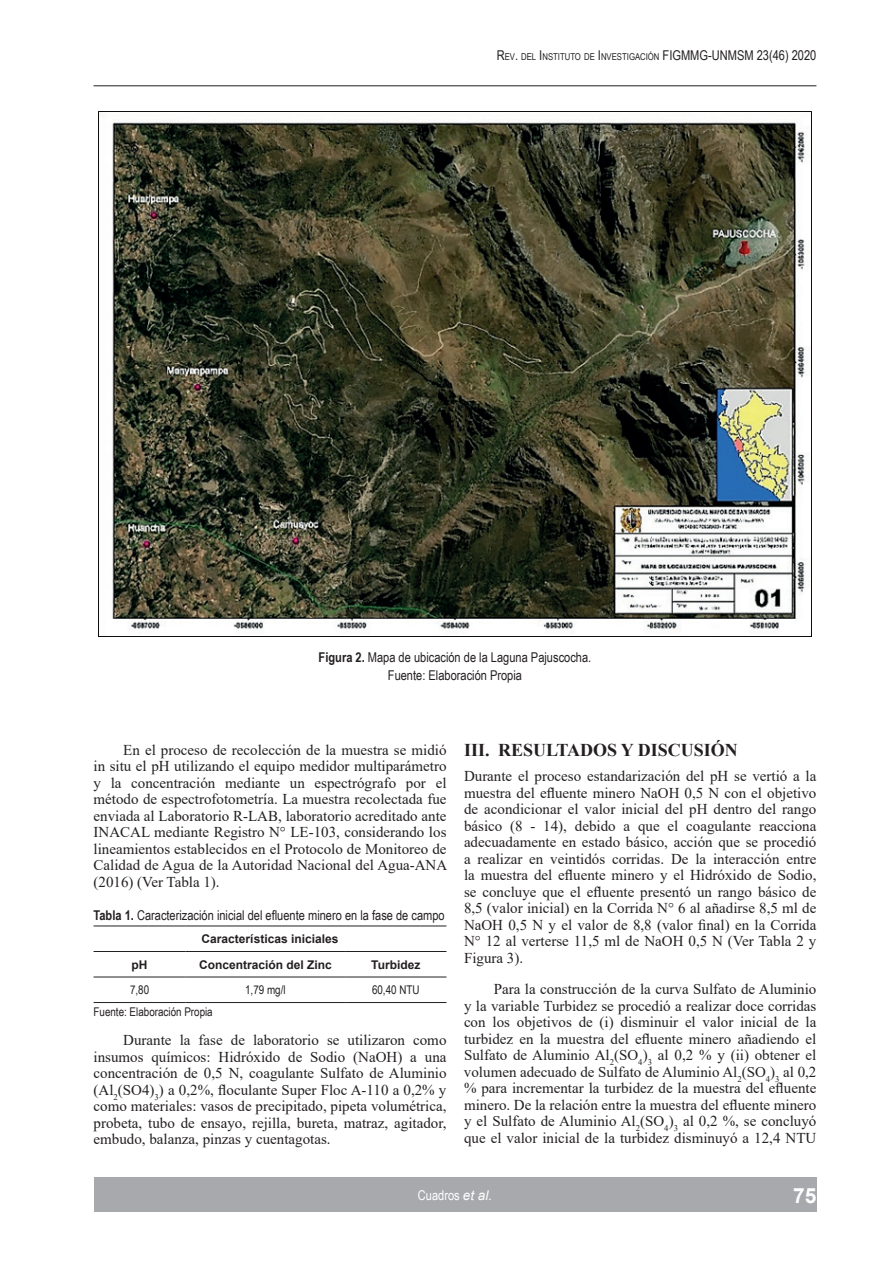
<style>
.page{position:relative;width:893px;height:1263px;background:#fff}
.page>*{position:absolute;margin:0;border:0;box-sizing:border-box;transform-origin:0 0}
.t1{font:700 21px "Arial";color:#fff}
.t2{font:700 18px "Times New Roman";color:#231f20}
.t3{font:15px/16.5px "Times New Roman";color:#231f20;text-align:justify}
.t4{font:13.5px/18px "Arial Narrow";color:#231f20;text-align:center}
.t5{font:13.5px "Arial Narrow";color:#fff}
.t6{font:700 12px "Arial";color:#231f20}
.t7{font:12px "Arial Narrow";color:#231f20}
.t8{font:9.45px "Arial Narrow";color:#231f20}
.s1{font-size:13.5px}
.s2{font-weight:700}
.s3{font-family:"Arial";font-style:italic}
</style>
<div class="page">
<div style="left:94px;top:1178px;width:722px;height:34px;background:#a8a9ad"></div>
<hr style="left:94px;top:85px;width:722px;height:1px;background:#231f20">
<hr style="left:94px;top:1002px;width:92px;height:1px;background:#231f20">
<hr style="left:186px;top:1002px;width:159px;height:1px;background:#231f20">
<hr style="left:345px;top:1002px;width:101px;height:1px;background:#231f20">
<hr style="left:94px;top:925px;width:92px;height:1px;background:#231f20">
<hr style="left:186px;top:925px;width:159px;height:1px;background:#231f20">
<hr style="left:345px;top:925px;width:101px;height:1px;background:#231f20">
<hr style="left:94px;top:977px;width:92px;height:1px;background:#231f20">
<hr style="left:186px;top:977px;width:159px;height:1px;background:#231f20">
<hr style="left:345px;top:977px;width:101px;height:1px;background:#231f20">
<hr style="left:94px;top:951px;width:92px;height:1px;background:#231f20">
<hr style="left:186px;top:951px;width:159px;height:1px;background:#231f20">
<hr style="left:345px;top:951px;width:101px;height:1px;background:#231f20">
<img style="left:98px;top:111px;width:714px;height:525px">
<p class="t8" style="left:497px;top:50px;width:321px"><span class="s1">R</span>EV<span class="s1">.</span> DEL <span class="s1">I</span>NSTITUTO DE <span class="s1">I</span>NVESTIGACIÓN <span class="s1">FIGMMG-UN MSM 23(46) 2020</span></p>
<p class="t4" style="left:319px;top:648px;width:274px"><span class="s2">Figura 2.</span> Mapa de ubicación de la Laguna Pajuscocha.<br>Fuente: Elaboración Propia</p>
<p class="t3" style="left:94px;top:741px;width:355px;text-indent:30px">En el proceso de recolección de la muestra se midió in situ el pH utilizando el equipo medidor multiparámetro y la concentración mediante un espectrógrafo por el método de espectrofotometría. La muestra recolectada fue enviada al Laboratorio R-LAB, laboratorio acreditado ante INACAL mediante Registro N° LE-103, considerando los lineamientos establecidos en el Protocolo de Monitoreo de Calidad de Agua de la Autoridad Nacional del Agua-ANA (2016) (Ver Tabla 1).</p>
<p class="t4" style="left:94px;top:905px;width:353px"><span class="s2">Tabla 1.</span> Caracterización inicial del efluente minero en la fase de campo</p>
<p class="t6" style="left:202px;top:930px;width:138px">Características iniciales</p>
<p class="t6" style="left:132px;top:956px;width:17px">pH</p>
<p class="t6" style="left:199px;top:956px;width:134px">Concentración del Zinc</p>
<p class="t6" style="left:371px;top:956px;width:51px">Turbidez</p>
<p class="t7" style="left:130px;top:981px;width:21px">7,80</p>
<p class="t7" style="left:245px;top:981px;width:42px">1,79 mg/l</p>
<p class="t7" style="left:372px;top:981px;width:49px">60,40 NTU</p>
<p class="t7" style="left:94px;top:1003px;width:121px">Fuente: Elaboración Propia</p>
<p class="t3" style="left:94px;top:1032px;width:354px;text-indent:30px">Durante la fase de laboratorio se utilizaron como insumos químicos: Hidróxido de Sodio (NaOH) a una concentración de 0,5 N, coagulante Sulfato de Aluminio (Al<sub>2</sub>(SO4)<sub>3</sub>) a 0,2%, floculante Super Floc A-110 a 0,2% y como materiales: vasos de precipitado, pipeta volumétrica, probeta, tubo de ensayo, rejilla, bureta, matraz, agitador, embudo, balanza, pinzas y cuentagotas.</p>
<p class="t2" style="left:464px;top:737px;width:275px">III. RESULTADOS Y DISCUSIÓN</p>
<p class="t3" style="left:464px;top:768px;width:354px">Durante el proceso estandarización del pH se vertió a la muestra del efluente minero NaOH 0,5 N con el objetivo de acondicionar el valor inicial del pH dentro del rango básico (8 - 14), debido a que el coagulante reacciona adecuadamente en estado básico, acción que se procedió a realizar en veintidós corridas. De la interacción entre la muestra del efluente minero y el Hidróxido de Sodio, se concluye que el efluente presentó un rango básico de 8,5 (valor inicial) en la Corrida N° 6 al añadirse 8,5 ml de NaOH 0,5 N y el valor de 8,8 (valor final) en la Corrida N° 12 al verterse 11,5 ml de NaOH 0,5 N (Ver Tabla 2 y Figura 3).</p>
<p class="t3" style="left:464px;top:981px;width:354px;text-indent:30px">Para la construcción de la curva Sulfato de Aluminio y la variable Turbidez se procedió a realizar doce corridas con los objetivos de (i) disminuir el valor inicial de la turbidez en la muestra del efluente minero añadiendo el Sulfato de Aluminio Al<sub>2</sub>(SO<sub>4</sub>)<sub>3</sub> al 0,2 % y (ii) obtener el volumen adecuado de Sulfato de Aluminio Al<sub>2</sub>(SO<sub>4</sub>)<sub>3</sub> al 0,2 % para incrementar la turbidez de la muestra del efluente minero. De la relación entre la muestra del efluente minero y el Sulfato de Aluminio Al<sub>2</sub>(SO<sub>4</sub>)<sub>3</sub> al 0,2 %, se concluyó que el valor inicial de la turbidez disminuyó a 12,4 NTU</p>
<p class="t5" style="left:418px;top:1185px;width:76px">Cuadros <span class="s3">et al.</span></p>
<h1 class="t1" style="left:793px;top:1180px;width:25px">75</h1>
</div>
